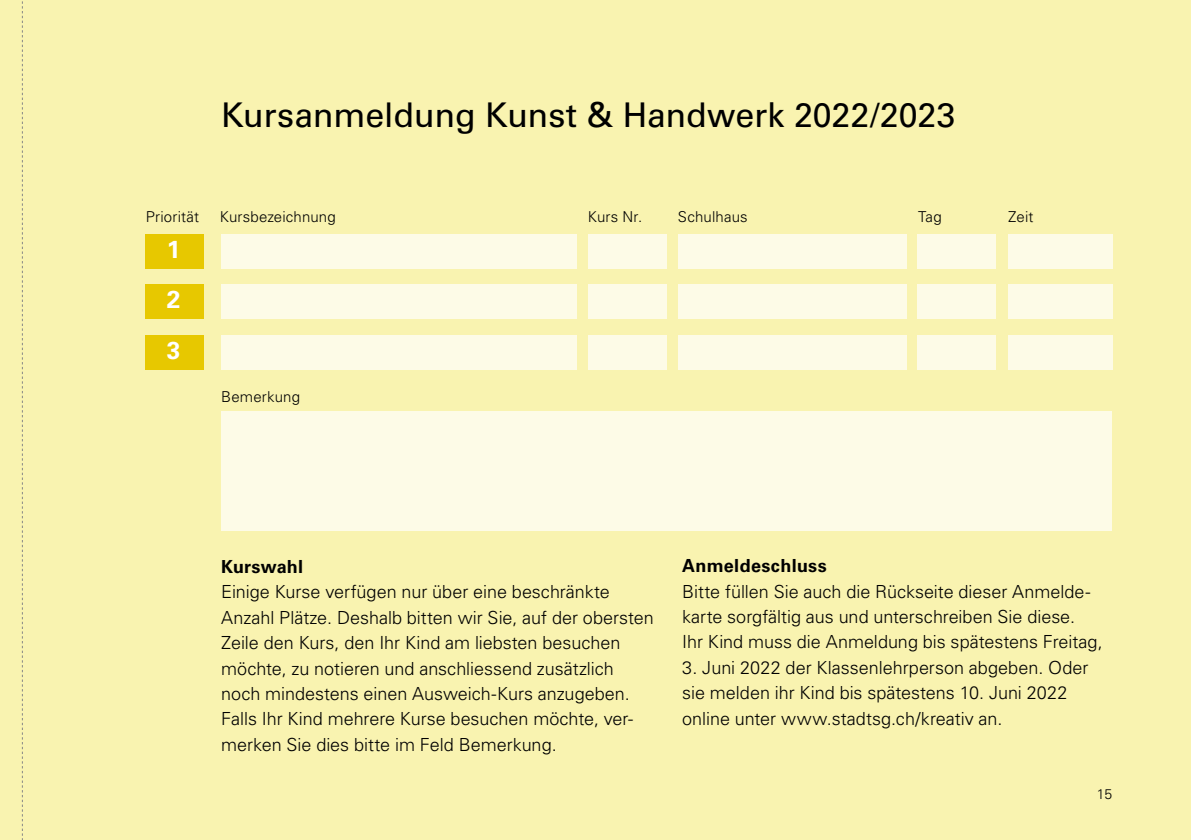
<style>
.page{position:relative;width:1191px;height:840px;background:#fff}
.page>*{position:absolute;margin:0;border:0;box-sizing:border-box;transform-origin:0 0}
.t1{font:34px "Univers LT Std";letter-spacing:-.005em;color:#000}
.t2{font:700 24.4px/50.4px "Univers LT Std";color:#fff;text-align:justify}
.t3{font:300 18px/25.4px "Univers LT Std";color:#000}
.t4{font:700 18px "Univers LT Std";letter-spacing:.015em;color:#000}
.t5{font:300 15px "Univers LT Std";letter-spacing:.01em;color:#000}
.t6{font:300 14px "Univers LT Std";color:#000}
</style>
<div class="page">
<div style="left:0;top:0;width:1191px;height:839px;background:#f9f3b0"></div>
<div style="left:145px;top:235px;width:59px;height:34px;background:#e7c800"></div>
<div style="left:145px;top:284px;width:59px;height:34px;background:#e7c800"></div>
<div style="left:145px;top:335px;width:59px;height:34px;background:#e7c800"></div>
<div style="left:918px;top:335px;width:78px;height:34px;background:#fdfbe7"></div>
<div style="left:221px;top:235px;width:356px;height:34px;background:#fdfbe7"></div>
<svg style="left:22px;top:1px;width:1px;height:838px"></svg>
<div style="left:221px;top:284px;width:356px;height:34px;background:#fdfbe7"></div>
<div style="left:221px;top:335px;width:356px;height:34px;background:#fdfbe7"></div>
<div style="left:588px;top:235px;width:78px;height:34px;background:#fdfbe7"></div>
<div style="left:588px;top:284px;width:78px;height:34px;background:#fdfbe7"></div>
<div style="left:588px;top:335px;width:78px;height:34px;background:#fdfbe7"></div>
<div style="left:677px;top:235px;width:229px;height:34px;background:#fdfbe7"></div>
<div style="left:677px;top:284px;width:229px;height:34px;background:#fdfbe7"></div>
<div style="left:677px;top:335px;width:229px;height:34px;background:#fdfbe7"></div>
<div style="left:918px;top:235px;width:78px;height:34px;background:#fdfbe7"></div>
<div style="left:918px;top:284px;width:78px;height:34px;background:#fdfbe7"></div>
<div style="left:1008px;top:235px;width:104px;height:34px;background:#fdfbe7"></div>
<div style="left:1008px;top:284px;width:104px;height:34px;background:#fdfbe7"></div>
<div style="left:1008px;top:335px;width:104px;height:34px;background:#fdfbe7"></div>
<div style="left:221px;top:411px;width:890px;height:119px;background:#fdfbe7"></div>
<h1 class="t1" style="left:221px;top:94px;width:735px">Kursanmeldung Kunst &amp; Handwerk 2022/2023</h1>
<p class="t5" style="left:146px;top:208px;width:55px">Priorität</p>
<p class="t5" style="left:220px;top:208px;width:118px">Kursbezeichnung</p>
<p class="t5" style="left:588px;top:208px;width:56px">Kurs Nr.</p>
<p class="t5" style="left:678px;top:208px;width:71px">Schulhaus</p>
<p class="t5" style="left:918px;top:208px;width:25px">Tag</p>
<p class="t5" style="left:1008px;top:208px;width:27px">Zeit</p>
<h2 class="t2" style="left:167px;top:225px;width:15px">1<br>2<br>3</h2>
<p class="t5" style="left:221px;top:387px;width:80px">Bemerkung</p>
<p class="t4" style="left:221px;top:555px;width:83px">Kurswahl</p>
<p class="t3" style="left:221px;top:579px;width:434px">Einige Kurse verfügen nur über eine beschränkte Anzahl Plätze. Deshalb bitten wir Sie, auf der obersten Zeile den Kurs, den Ihr Kind am liebsten besuchen möchte, zu notieren und anschliessend zusätzlich noch mindestens einen Ausweich-Kurs anzugeben.<br>Falls Ihr Kind mehrere Kurse besuchen möchte, ver&shy;merken Sie dies bitte im Feld Bemerkung.</p>
<p class="t4" style="left:682px;top:555px;width:146px">Anmeldeschluss</p>
<p class="t3" style="left:682px;top:578px;width:422px">Bitte füllen Sie auch die Rückseite dieser Anmelde&shy;karte sorgfältig aus und unterschreiben Sie diese.<br>Ihr Kind muss die Anmeldung bis spätestens Freitag,</p>
<p class="t3" style="left:682px;top:654px;width:408px">3. Juni 2022 der Klassenlehrperson abgeben. Oder sie melden ihr Kind bis spätestens 10. Juni 2022 online unter www.stadtsg.ch/kreativ an.</p>
<p class="t6" style="left:1097px;top:785px;width:17px">15</p>
</div>
